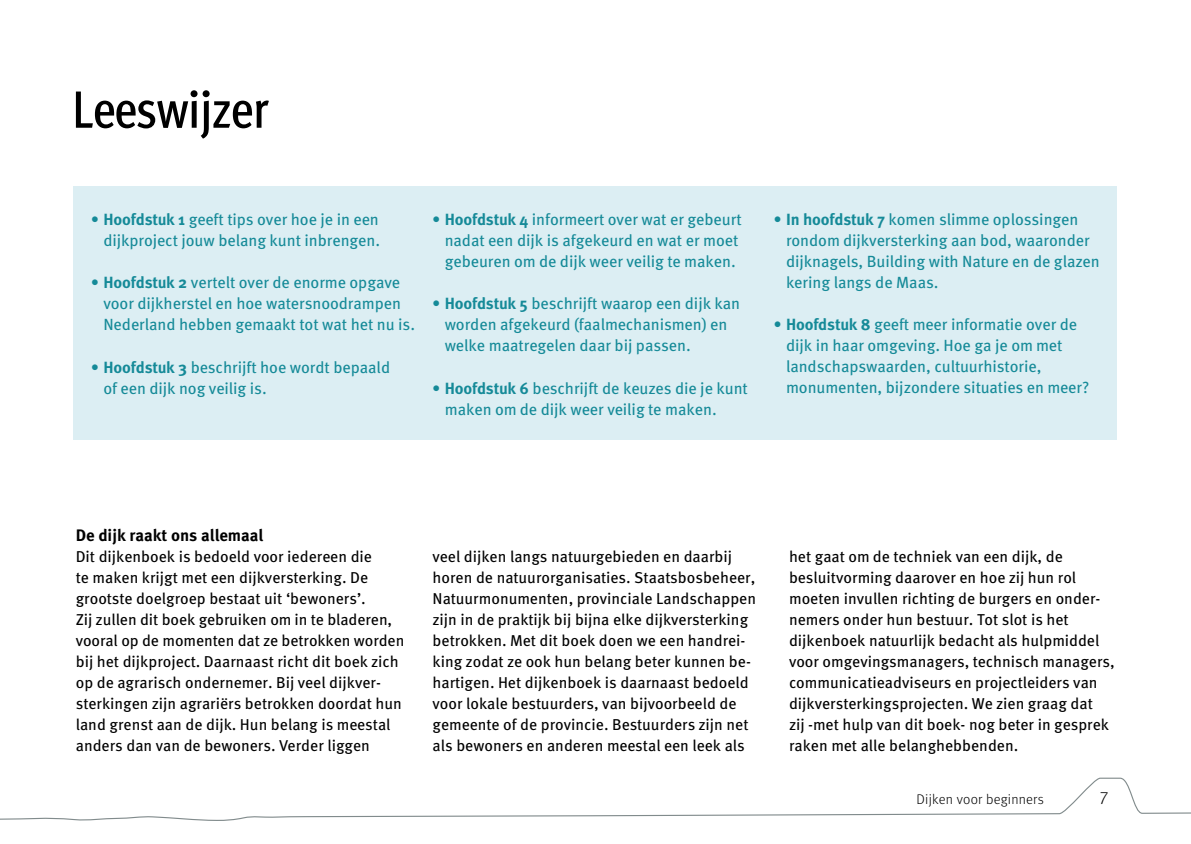
<style>
.page{position:relative;width:1191px;height:844px;background:#fff}
.page>*{position:absolute;margin:0;border:0;box-sizing:border-box;transform-origin:0 0}
.t1{font:500 condensed 52.5px "FF Meta Pro";letter-spacing:-.015em;color:#000}
.t2{font:300 17.5px "FF Meta Pro";color:#000}
.t3{font:700 16.62px "FF Meta Pro";color:#000}
.t4{font:16.1px/21px "FF Meta Pro";letter-spacing:-.005em;color:#158a98}
.t5{font:15.75px/21px "FF Meta Pro";color:#000}
.t6{font:300 14px "FF Meta Pro";letter-spacing:.015em;color:#000}
.s1{font-weight:700}
</style>
<div class="page">
<div style="left:73px;top:186px;width:1043px;height:253px;background:#dceef3"></div>
<svg style="left:0;top:777px;width:1191px;height:44px"></svg>
<h1 class="t1" style="left:72px;top:70px;width:198px">Leeswijzer</h1>
<p class="t4" style="left:91px;top:208px;width:291px;text-align:right">• <span class="s1">Hoofdstuk 1</span> geeft tips over hoe je in een dijkproject jouw belang kunt inbrengen.</p>
<p class="t4" style="left:103px;top:271px;width:313px;text-indent:-12px">• <span class="s1">Hoofdstuk 2</span> vertelt over de enorme opgave voor dijkherstel en hoe watersnoodrampen<br>Nederland hebben gemaakt tot wat het nu is.</p>
<p class="t4" style="left:103px;top:355px;width:288px;text-indent:-12px">• <span class="s1">Hoofdstuk 3</span> beschrijft hoe wordt bepaald of een dijk nog veilig is.</p>
<p class="t4" style="left:432px;top:208px;width:311px;text-align:center">• <span class="s1">Hoofdstuk 4</span> informeert over wat er gebeurt nadat een dijk is afgekeurd en wat er moet gebeuren om de dijk weer veilig te maken.</p>
<p class="t4" style="left:445px;top:292px;width:297px;text-indent:-12px">• <span class="s1">Hoofdstuk 5</span> beschrijft waarop een dijk kan worden afgekeurd (faalmechanismen) en welke maatregelen daar bij passen.</p>
<p class="t4" style="left:445px;top:376px;width:305px;text-indent:-12px">• <span class="s1">Hoofdstuk 6</span> beschrijft de keuzes die je kunt maken om de dijk weer veilig te maken.</p>
<p class="t4" style="left:786px;top:208px;width:315px;text-indent:-12px">• <span class="s1">In hoofdstuk 7</span> komen slimme oplossingen rondom dijkversterking aan bod, waaronder dijknagels, Building with Nature en de glazen kering langs de Maas.</p>
<p class="t4" style="left:786px;top:313px;width:305px;text-indent:-12px">• <span class="s1">Hoofdstuk 8</span> geeft meer informatie over de dijk in haar omgeving. Hoe ga je om met landschapswaarden, cultuurhistorie, monumenten, bijzondere situaties en meer?</p>
<p class="t3" style="left:76px;top:521px;width:189px">De dijk raakt ons allemaal</p>
<p class="t5" style="left:76px;top:544px;width:330px">Dit dijkenboek is bedoeld voor iedereen die<br>te maken krijgt met een dijkversterking. De grootste doelgroep bestaat uit ‘bewoners’.<br>Zij zullen dit boek gebruiken om in te bladeren, vooral op de momenten dat ze betrokken worden bij het dijkproject. Daarnaast richt dit boek zich op de agrarisch ondernemer. Bij veel dijkver&shy;sterkingen zijn agrariërs betrokken doordat hun land grenst aan de dijk. Hun belang is meestal anders dan van de bewoners. Verder liggen</p>
<p class="t5" style="left:432px;top:544px;width:325px">veel dijken langs natuurgebieden en daarbij horen de natuurorganisaties. Staatsbosbeheer, Natuurmonumenten, provinciale Landschappen zijn in de praktijk bij bijna elke dijkversterking betrokken. Met dit boek doen we een handrei&shy;king zodat ze ook hun belang beter kunnen be&shy;hartigen. Het dijkenboek is daarnaast bedoeld voor lokale bestuurders, van bijvoorbeeld de gemeente of de provincie. Bestuurders zijn net als bewoners en anderen meestal een leek als</p>
<p class="t5" style="left:789px;top:544px;width:327px">het gaat om de techniek van een dijk, de besluitvorming daarover en hoe zij hun rol moeten invullen richting de burgers en onder&shy;nemers onder hun bestuur. Tot slot is het dijkenboek natuurlijk bedacht als hulpmiddel voor omgevingsmanagers, technisch managers, communicatieadviseurs en projectleiders van dijkversterkingsprojecten. We zien graag dat<br>zij -met hulp van dit boek- nog beter in gesprek raken met alle belanghebbenden.</p>
<p class="t6" style="left:916px;top:788px;width:129px">Dijken voor beginners</p>
<p class="t2" style="left:1100px;top:781px;width:10px">7</p>
</div>
